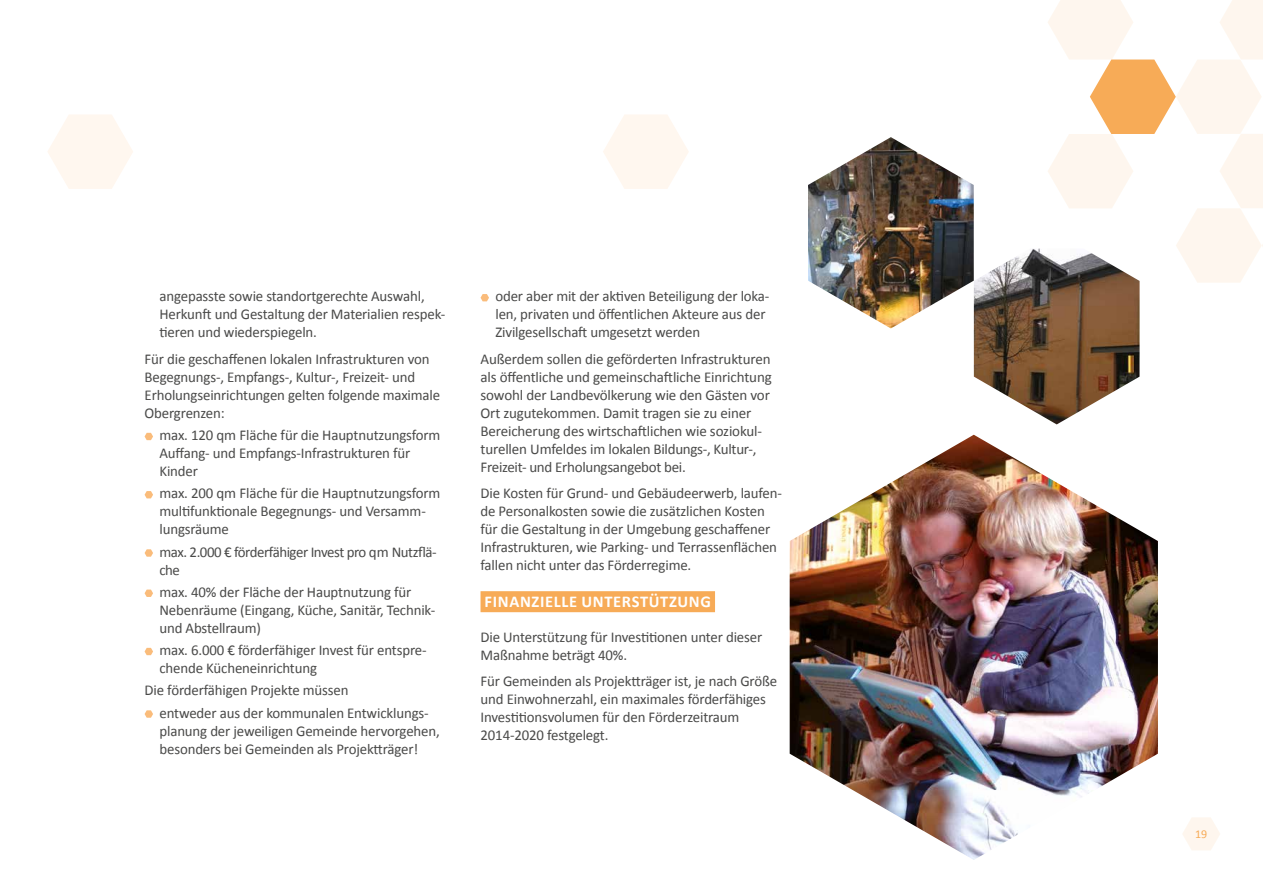
<style>
.page{position:relative;width:1263px;height:893px;background:#fff}
.page>*{position:absolute;margin:0;border:0;box-sizing:border-box;transform-origin:0 0}
.t1{font:700 16.5px "Calibri";letter-spacing:.04em;color:#fff}
.t2{font:15px/18px "Calibri";letter-spacing:-.01em;color:#4a4a49}
.t3{font:15px/18px "Calibri";letter-spacing:-.03em;color:#4a4a49}
.t4{font:12px "Calibri";color:#f7ab57}
</style>
<div class="page">
<svg style="left:1183px;top:817px;width:37px;height:33px"></svg>
<svg style="left:1048px;top:0;width:215px;height:283px"></svg>
<svg style="left:145px;top:433px;width:8px;height:7px"></svg>
<svg style="left:145px;top:491px;width:8px;height:7px"></svg>
<svg style="left:145px;top:549px;width:8px;height:8px"></svg>
<svg style="left:145px;top:590px;width:8px;height:7px"></svg>
<svg style="left:145px;top:648px;width:8px;height:7px"></svg>
<svg style="left:145px;top:710px;width:8px;height:8px"></svg>
<div style="left:480px;top:591px;width:235px;height:21px;background:#f7ab57"></div>
<svg style="left:480px;top:294px;width:9px;height:7px"></svg>
<img style="left:974px;top:249px;width:165px;height:175px">
<img style="left:808px;top:137px;width:166px;height:191px">
<img style="left:790px;top:435px;width:368px;height:425px">
<svg style="left:603px;top:115px;width:86px;height:74px"></svg>
<svg style="left:48px;top:115px;width:85px;height:74px"></svg>
<p class="t2" style="left:159px;top:287px;width:287px">angepasste sowie standortgerechte Auswahl,<br>Herkunft und Gestaltung der Materialien respek&shy;tieren und wiederspiegeln.</p>
<p class="t2" style="left:145px;top:350px;width:297px">Für die geschaffenen lokalen Infrastrukturen von Begegnungs-, Empfangs-, Kultur-, Freizeit- und Erholungseinrichtungen gelten folgende maximale Obergrenzen:</p>
<p class="t2" style="left:159px;top:426px;width:282px">max. 120 qm Fläche für die Hauptnutzungsform<br>Auffang- und Empfangs-Infrastrukturen für<br>Kinder</p>
<p class="t2" style="left:159px;top:484px;width:282px">max. 200 qm Fläche für die Hauptnutzungsform multifunktionale Begegnungs- und Versamm&shy;lungsräume</p>
<p class="t3" style="left:159px;top:543px;width:279px">max. 2.000 € förderfähiger Invest pro qm Nutzflä&shy;che</p>
<p class="t2" style="left:159px;top:583px;width:277px">max. 40% der Fläche der Hauptnutzung für<br>Nebenräume (Eingang, Küche, Sanitär, Technik&shy;und Abstellraum)</p>
<p class="t2" style="left:159px;top:641px;width:269px">max. 6.000 € förderfähiger Invest für entspre&shy;chende Kücheneinrichtung</p>
<p class="t2" style="left:159px;top:679px;width:271px;line-height:22.2px;text-indent:-15px">Die förderfähigen Projekte müssen<br>entweder aus der kommunalen Entwicklungs-</p>
<p class="t2" style="left:159px;top:722px;width:282px">planung der jeweiligen Gemeinde hervorgehen, besonders bei Gemeinden als Projektträger!</p>
<p class="t2" style="left:495px;top:287px;width:276px">oder aber mit der aktiven Beteiligung der loka&shy;len, privaten und öffentlichen Akteure aus der<br>Zivilgesellschaft umgesetzt werden</p>
<p class="t2" style="left:480px;top:350px;width:293px">Außerdem sollen die geförderten Infrastrukturen als öffentliche und gemeinschaftliche Einrichtung sowohl der Landbevölkerung wie den Gästen vor Ort zugutekommen. Damit tragen sie zu einer Bereicherung des wirtschaftlichen wie soziokul&shy;turellen Umfeldes im lokalen Bildungs-, Kultur-, Freizeit- und Erholungsangebot bei.</p>
<p class="t2" style="left:480px;top:484px;width:303px">Die Kosten für Grund- und Gebäudeerwerb, laufen&shy;de Personalkosten sowie die zusätzlichen Kosten für die Gestaltung in der Umgebung geschaffener Infrastrukturen, wie Parking- und Terrassenflächen fallen nicht unter das Förderregime.</p>
<p class="t1" style="left:485px;top:591px;width:228px">FINANZIELLE UNTERSTÜTZUNG</p>
<p class="t2" style="left:480px;top:628px;width:283px">Die Unterstützung für Investitionen unter dieser<br>Maßnahme beträgt 40%.</p>
<p class="t2" style="left:480px;top:672px;width:298px">Für Gemeinden als Projektträger ist, je nach Größe und Einwohnerzahl, ein maximales förderfähiges Investitionsvolumen für den Förderzeitraum 2014-2020 festgelegt.</p>
<p class="t4" style="left:1195px;top:827px;width:14px">19</p>
</div>
